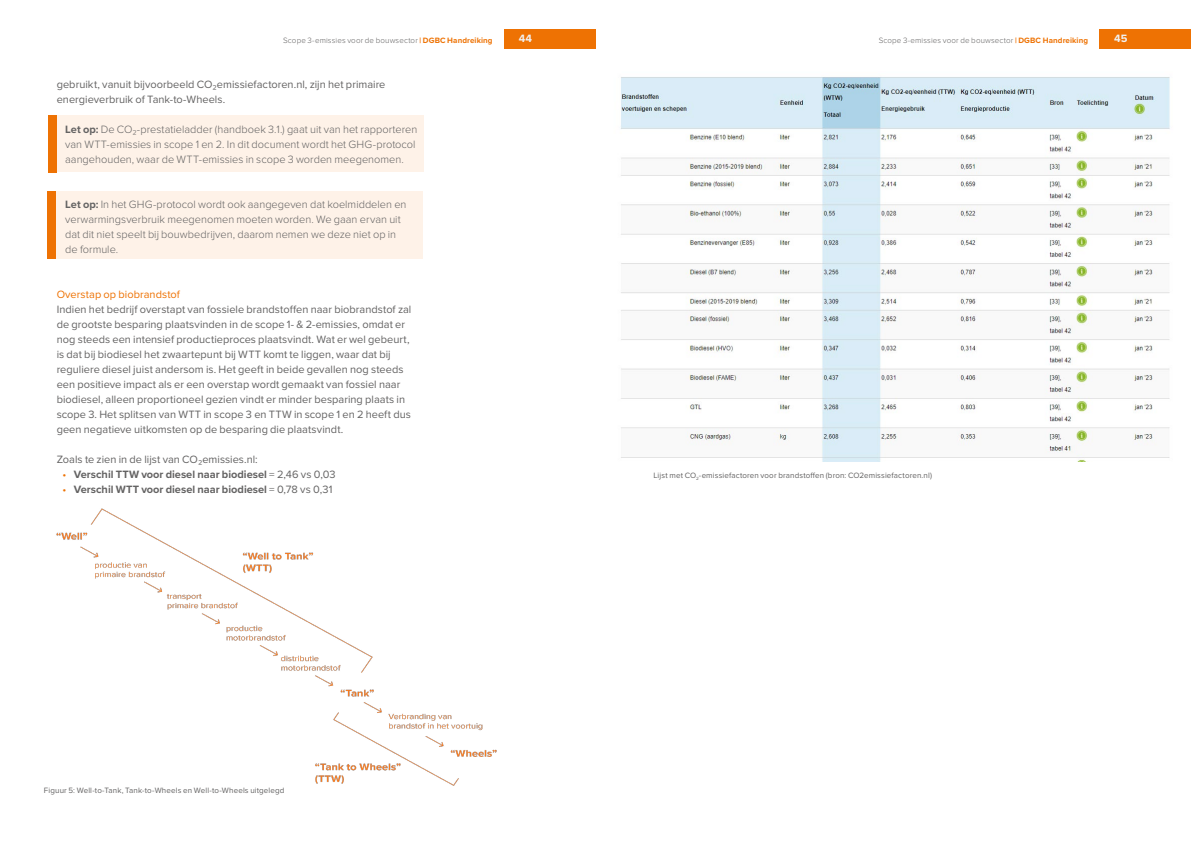
<style>
.page{position:relative;width:1191px;height:842px;background:#fff}
.page>*{position:absolute;margin:0;border:0;box-sizing:border-box;transform-origin:0 0}
.t1{font:11px/15px "Proxima Nova";letter-spacing:.005em;color:#646363}
.t2{font:300 11px/15px "Proxima Nova";color:#646363}
.t3{font:700 11px "Proxima Nova";color:#646363}
.t4{font:11px "Proxima Nova";letter-spacing:.005em;color:#ee7203}
.t5{font:700 11px "Proxima Nova";color:#f1f1f1}
.t6{font:8px "Proxima Nova";letter-spacing:.015em;color:#646363}
.t7{font:300 8px "Proxima Nova";letter-spacing:.015em;color:#646363}
.s1{font-weight:700;color:#ee7203}
.s2{font-weight:700}
.s3{font-weight:400;color:#ee7203}
.s4{font-weight:400}
</style>
<div class="page">
<div style="left:57px;top:115px;width:366px;height:57px;background:#fef2e8"></div>
<div style="left:48px;top:115px;width:9px;height:57px;background:#ee7203"></div>
<div style="left:57px;top:192px;width:366px;height:67px;background:#fef2e8"></div>
<div style="left:47px;top:191px;width:9px;height:68px;background:#ee7203"></div>
<img style="left:56px;top:508px;width:441px;height:278px">
<img style="left:620px;top:77px;width:550px;height:385px">
<div style="left:503px;top:29px;width:92px;height:20px;background:#ee7203"></div>
<div style="left:1099px;top:29px;width:92px;height:20px;background:#ee7203"></div>
<p class="t7" style="left:283px;top:36px;width:211px">Scope 3-emissies voor de bouwsector <span class="s1">| DGBC Handreiking</span></p>
<p class="t5" style="left:519px;top:30px;width:15px">44</p>
<p class="t7" style="left:878px;top:36px;width:211px">Scope 3-emissies voor de bouwsector <span class="s1">| DGBC Handreiking</span></p>
<p class="t5" style="left:1114px;top:30px;width:15px">45</p>
<p class="t1" style="left:57px;top:76px;width:330px">gebruikt, vanuit bijvoorbeeld CO₂emissiefactoren.nl, zijn het primaire energieverbruik of Tank-to-Wheels.</p>
<p class="t2" style="left:65px;top:122px;width:354px"><span class="s2">Let op:</span> De CO₂-prestatieladder (handboek 3.1.) gaat uit van het rapporteren van WTT-emissies in scope 1 en 2. In dit document wordt het GHG-protocol aangehouden, waar de WTT-emissies in scope 3 worden meegenomen.</p>
<p class="t2" style="left:65px;top:197px;width:343px"><span class="s2">Let op:</span> In het GHG-protocol wordt ook aangegeven dat koelmiddelen en verwarmingsverbruik meegenomen moeten worden. We gaan ervan uit dat dit niet speelt bij bouwbedrijven, daarom nemen we deze niet op in de formule.</p>
<p class="t4" style="left:57px;top:286px;width:125px">Overstap op biobrandstof</p>
<p class="t1" style="left:57px;top:301px;width:356px">Indien het bedrijf overstapt van fossiele brandstoffen naar biobrandstof zal de grootste besparing plaatsvinden in de scope 1- &amp; 2-emissies, omdat er nog steeds een intensief productieproces plaatsvindt. Wat er wel gebeurt, is dat bij biodiesel het zwaartepunt bij WTT komt te liggen, waar dat bij reguliere diesel juist andersom is. Het geeft in beide gevallen nog steeds een positieve impact als er een overstap wordt gemaakt van fossiel naar biodiesel, alleen proportioneel gezien vindt er minder besparing plaats in scope 3. Het splitsen van WTT in scope 3 en TTW in scope 1 en 2 heeft dus geen negatieve uitkomsten op de besparing die plaatsvindt.</p>
<p class="t1" style="left:57px;top:451px;width:202px">Zoals te zien in de lijst van CO₂emissies.nl:</p>
<p class="t3" style="left:62px;top:466px;width:275px"><span class="s3">•</span> Verschil TTW voor diesel naar biodiesel <span class="s4">= 2,46 vs 0,03</span></p>
<p class="t3" style="left:62px;top:481px;width:271px"><span class="s3">•</span> Verschil WTT voor diesel naar biodiesel <span class="s4">= 0,78 vs 0,31</span></p>
<p class="t6" style="left:44px;top:784px;width:242px">Figuur 5: Well-to-Tank, Tank-to-Wheels en Well-to-Wheels uitgelegd</p>
<p class="t6" style="left:653px;top:469px;width:280px">Lijst met CO<sub>2</sub>-emissiefactoren voor brandstoffen (bron: CO2emissiefactoren.nl)</p>
</div>
